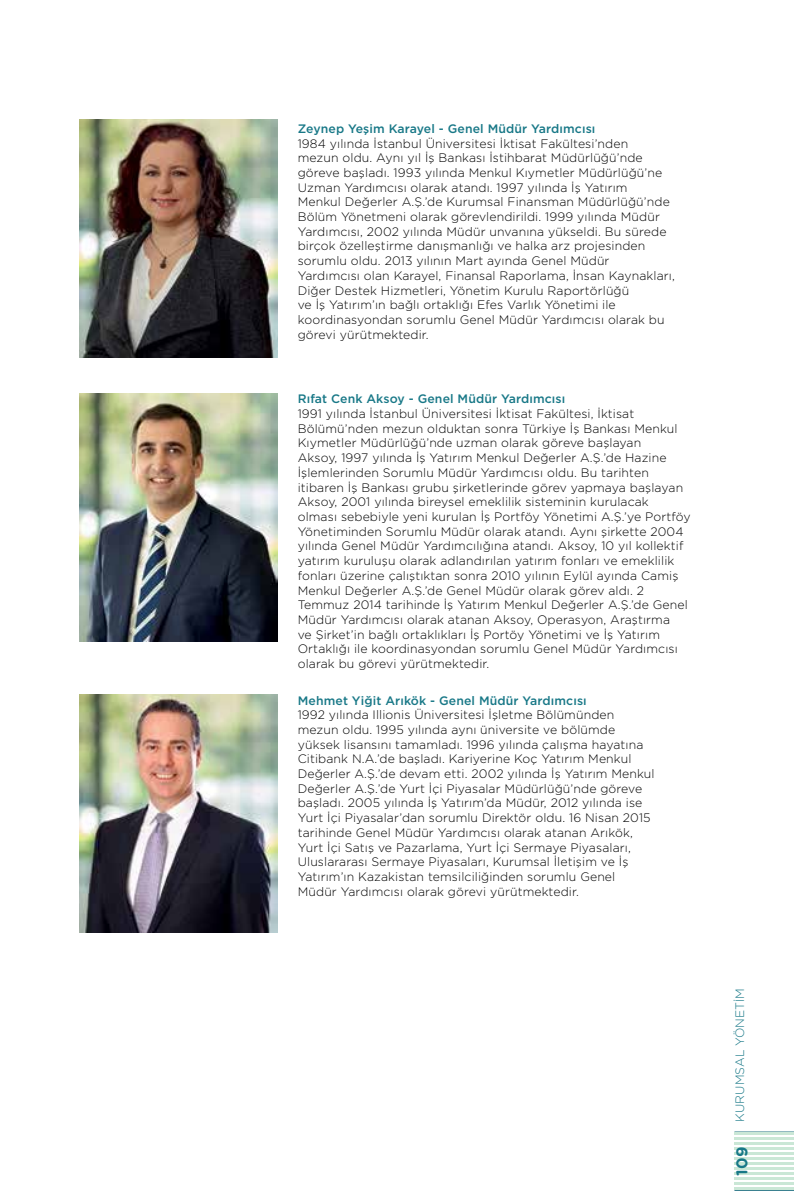
<style>
.page{position:relative;width:794px;height:1191px;background:#fff}
.page>*{position:absolute;margin:0;border:0;box-sizing:border-box;transform-origin:0 0}
.t1{font:700 15.75px "Gotham Rounded";color:#187887}
.t2{font:300 12.25px/14.7px "Gotham";letter-spacing:.01em;color:#000}
.t3{font:500 12.25px "Gotham";letter-spacing:.01em;color:#187887}
.t4{font:300 12.25px "Gotham Rounded";color:#187887}
</style>
<div class="page">
<hr style="left:734px;top:1131px;width:60px;height:1px;background:#3b8190">
<hr style="left:734px;top:1132px;width:60px;height:3px;background:#cae7d6">
<hr style="left:734px;top:1190px;width:60px;height:1px;background:#3b8190">
<hr style="left:734px;top:1187px;width:60px;height:3px;background:#cae7d6">
<hr style="left:734px;top:1137px;width:60px;height:3px;background:#cae7d6">
<hr style="left:734px;top:1142px;width:60px;height:3px;background:#cae7d6">
<hr style="left:734px;top:1147px;width:60px;height:3px;background:#cae7d6">
<hr style="left:734px;top:1152px;width:60px;height:3px;background:#cae7d6">
<hr style="left:734px;top:1157px;width:60px;height:3px;background:#cae7d6">
<hr style="left:734px;top:1162px;width:60px;height:3px;background:#cae7d6">
<hr style="left:734px;top:1167px;width:60px;height:3px;background:#cae7d6">
<hr style="left:734px;top:1172px;width:60px;height:3px;background:#cae7d6">
<hr style="left:734px;top:1177px;width:60px;height:3px;background:#cae7d6">
<hr style="left:734px;top:1182px;width:60px;height:3px;background:#cae7d6">
<img style="left:79px;top:119px;width:199px;height:238px">
<img style="left:79px;top:393px;width:199px;height:248px">
<img style="left:79px;top:694px;width:199px;height:239px">
<p class="t3" style="left:298px;top:120px;width:299px">Zeynep Yeşim Karayel - Genel Müdür Yardımcısı</p>
<p class="t2" style="left:298px;top:135px;width:378px">1984 yılında İstanbul Üniversitesi İktisat Fakültesi’nden<br>mezun oldu. Aynı yıl İş Bankası İstihbarat Müdürlüğü’nde göreve başladı. 1993 yılında Menkul Kıymetler Müdürlüğü’ne Uzman Yardımcısı olarak atandı. 1997 yılında İş Yatırım<br>Menkul Değerler A.Ş.’de Kurumsal Finansman Müdürlüğü’nde Bölüm Yönetmeni olarak görevlendirildi. 1999 yılında Müdür Yardımcısı, 2002 yılında Müdür unvanına yükseldi. Bu sürede birçok özelleştirme danışmanlığı ve halka arz projesinden sorumlu oldu. 2013 yılının Mart ayında Genel Müdür Yardımcısı olan Karayel, Finansal Raporlama, İnsan Kaynakları, Diğer Destek Hizmetleri, Yönetim Kurulu Raportörlüğü<br>ve İş Yatırım’ın bağlı ortaklığı Efes Varlık Yönetimi ile koordinasyondan sorumlu Genel Müdür Yardımcısı olarak bu görevi yürütmektedir.</p>
<p class="t3" style="left:298px;top:391px;width:269px">Rıfat Cenk Aksoy - Genel Müdür Yardımcısı</p>
<p class="t2" style="left:298px;top:406px;width:394px">1991 yılında İstanbul Üniversitesi İktisat Fakültesi, İktisat Bölümü’nden mezun olduktan sonra Türkiye İş Bankası Menkul Kıymetler Müdürlüğü’nde uzman olarak göreve başlayan<br>Aksoy, 1997 yılında İş Yatırım Menkul Değerler A.Ş.’de Hazine İşlemlerinden Sorumlu Müdür Yardımcısı oldu. Bu tarihten itibaren İş Bankası grubu şirketlerinde görev yapmaya başlayan Aksoy, 2001 yılında bireysel emeklilik sisteminin kurulacak olması sebebiyle yeni kurulan İş Portföy Yönetimi A.Ş.’ye Portföy Yönetiminden Sorumlu Müdür olarak atandı. Aynı şirkette 2004 yılında Genel Müdür Yardımcılığına atandı. Aksoy, 10 yıl kollektif yatırım kuruluşu olarak adlandırılan yatırım fonları ve emeklilik fonları üzerine çalıştıktan sonra 2010 yılının Eylül ayında Camiş Menkul Değerler A.Ş.’de Genel Müdür olarak görev aldı. 2<br>Temmuz 2014 tarihinde İş Yatırım Menkul Değerler A.Ş.’de Genel Müdür Yardımcısı olarak atanan Aksoy, Operasyon, Araştırma<br>ve Şirket’in bağlı ortaklıkları İş Portöy Yönetimi ve İş Yatırım Ortaklığı ile koordinasyondan sorumlu Genel Müdür Yardımcısı olarak bu görevi yürütmektedir.</p>
<p class="t3" style="left:298px;top:692px;width:290px">Mehmet Yiğit Arıkök - Genel Müdür Yardımcısı</p>
<p class="t2" style="left:298px;top:707px;width:358px">1992 yılında Illionis Üniversitesi İşletme Bölümünden mezun oldu. 1995 yılında aynı üniversite ve bölümde yüksek lisansını tamamladı. 1996 yılında çalışma hayatına Citibank N.A.’de başladı. Kariyerine Koç Yatırım Menkul Değerler A.Ş.’de devam etti. 2002 yılında İş Yatırım Menkul Değerler A.Ş.’de Yurt İçi Piyasalar Müdürlüğü’nde göreve başladı. 2005 yılında İş Yatırım’da Müdür, 2012 yılında ise Yurt İçi Piyasalar’dan sorumlu Direktör oldu. 16 Nisan 2015 tarihinde Genel Müdür Yardımcısı olarak atanan Arıkök, Yurt İçi Satış ve Pazarlama, Yurt İçi Sermaye Piyasaları, Uluslararası Sermaye Piyasaları, Kurumsal İletişim ve İş Yatırım’ın Kazakistan temsilciliğinden sorumlu Genel Müdür Yardımcısı olarak görevi yürütmektedir.</p>
<p class="t4" style="left:731px;top:1121px;width:135px;rotate:-90deg">KURUMSAL YÖNETİM</p>
<p class="t1" style="left:730px;top:1175px;width:30px;rotate:-90deg">109</p>
</div>
